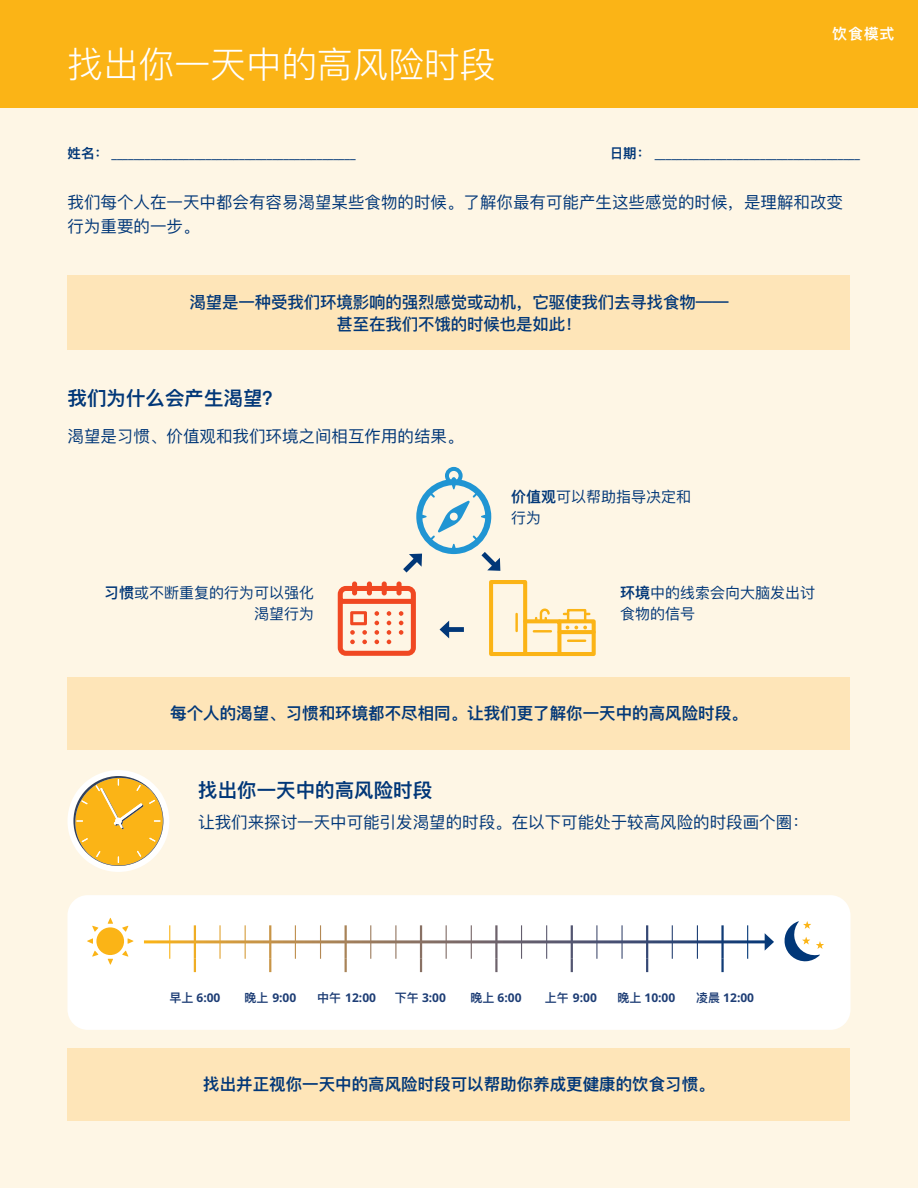
<style>
.page{position:relative;width:918px;height:1188px;background:#fef6e5}
.page>*{position:absolute;margin:0;border:0;box-sizing:border-box;transform-origin:0 0}
.t1{font:300 36px "Ping Fang SC";letter-spacing:-.01em;color:#fff}
.t2{font:600 19.5px "Ping Fang SC";color:#013778}
.t3{font:16.5px/24px "Ping Fang SC";color:#013778}
.t4{font:600 16.5px "Ping Fang SC";color:#013778}
.t5{font:500 16.5px/22.5px "Ping Fang SC";letter-spacing:-.01em;color:#013778;text-align:center}
.t6{font:15px/21px "Ping Fang SC";color:#013778;text-align:right}
.t7{font:15px/21px "Ping Fang TC";color:#013778}
.t8{font:600 15px "Ping Fang SC";color:#fff}
.t9{font:700 13.5px "Apis";color:#013778}
.t10{font:700 12px "Apis";color:#1d3d75}
.s1{font-family:"Ping Fang SC";font-weight:600}
.s2{font-weight:600}
.s3{font-family:"Ping Fang TC";font-weight:600}
</style>
<div class="page">
<div style="left:68px;top:1048px;width:782px;height:72px;background:#fee5b8"></div>
<div style="left:68px;top:677px;width:782px;height:73px;background:#fee5b8"></div>
<svg style="left:67px;top:770px;width:102px;height:102px"></svg>
<div style="left:68px;top:276px;width:782px;height:74px;background:#fee5b8"></div>
<div style="left:0;top:0;width:918px;height:108px;background:#fbb416"></div>
<div style="left:68px;top:895px;width:782px;height:135px;background:#fff;border-radius:20px"></div>
<svg style="left:108px;top:918px;width:5px;height:6px"></svg>
<svg style="left:122px;top:926px;width:6px;height:6px"></svg>
<svg style="left:128px;top:938px;width:6px;height:6px"></svg>
<svg style="left:92px;top:926px;width:6px;height:6px"></svg>
<svg style="left:108px;top:959px;width:5px;height:6px"></svg>
<svg style="left:122px;top:951px;width:6px;height:6px"></svg>
<svg style="left:92px;top:951px;width:6px;height:6px"></svg>
<svg style="left:87px;top:938px;width:6px;height:6px"></svg>
<div style="left:96px;top:927px;width:28px;height:28px;background:#fbb416;border-radius:50%"></div>
<svg style="left:784px;top:921px;width:40px;height:41px"></svg>
<svg style="left:765px;top:933px;width:9px;height:18px"></svg>
<svg style="left:420px;top:959px;width:2px;height:13px"></svg>
<svg style="left:495px;top:959px;width:3px;height:13px"></svg>
<svg style="left:646px;top:959px;width:2px;height:13px"></svg>
<svg style="left:571px;top:959px;width:2px;height:13px"></svg>
<svg style="left:269px;top:959px;width:2px;height:13px"></svg>
<svg style="left:345px;top:959px;width:2px;height:13px"></svg>
<svg style="left:194px;top:959px;width:2px;height:13px"></svg>
<svg style="left:721px;top:959px;width:3px;height:13px"></svg>
<svg style="left:566px;top:626px;width:21px;height:3px"></svg>
<div style="left:489px;top:580px;width:38px;height:76px;border:4px solid #fbb416"></div>
<div style="left:523px;top:619px;width:38px;height:37px;border:4px solid #fbb416"></div>
<div style="left:558px;top:619px;width:38px;height:37px;border:4px solid #fbb416"></div>
<svg style="left:560px;top:630px;width:34px;height:4px"></svg>
<svg style="left:568px;top:640px;width:17px;height:2px"></svg>
<hr style="left:534px;top:630px;width:17px;height:3px;background:#fbb416">
<hr style="left:515px;top:614px;width:3px;height:17px;background:#fbb416">
<svg style="left:535px;top:608px;width:16px;height:16px"></svg>
<div style="left:567px;top:609px;width:19px;height:14px;border:2px solid #fbb416"></div>
<svg style="left:337px;top:467px;width:165px;height:189px"></svg>
<h1 class="t1" style="left:68px;top:42px;width:430px">找出你一天中的高风险时段</h1>
<p class="t8" style="left:832px;top:24px;width:64px">饮食模式</p>
<p class="t9" style="left:68px;top:143px;width:290px"><span class="s1">姓名：</span> ____________________________________________</p>
<p class="t9" style="left:610px;top:143px;width:252px"><span class="s1">日期：</span> _____________________________________</p>
<p class="t3" style="left:68px;top:190px;width:777px">我们每个人在一天中都会有容易渴望某些食物的时候。了解你最有可能产生这些感觉的时候，是理解和改变行为重要的一步。</p>
<p class="t5" style="left:189px;top:290px;width:541px">渴望是一种受我们环境影响的强烈感觉或动机，它驱使我们去寻找食物——甚至在我们不饿的时候也是如此！</p>
<p class="t2" style="left:68px;top:386px;width:216px">我们为什么会产生渴望？</p>
<p class="t3" style="left:68px;top:424px;width:397px">渴望是习惯、价值观和我们环境之间相互作用的结果。</p>
<p class="t6" style="left:104px;top:582px;width:211px"><span class="s2">习惯</span>或不断重复的行为可以强化渴望行为</p>
<p class="t7" style="left:511px;top:486px;width:181px"><span class="s2">价值观</span>可以帮助指导决定和行为</p>
<p class="t6" style="left:620px;top:582px;width:196px;text-align:left"><span class="s2">环境</span>中的线索会向大脑发出讨食物的信号</p>
<p class="t4" style="left:170px;top:703px;width:579px">每个人的渴望、习惯和环境都不尽相同。让我们更了解你一天中的高风险时段。</p>
<p class="t2" style="left:198px;top:778px;width:236px">找出你一天中的高风险时段</p>
<p class="t3" style="left:198px;top:810px;width:612px">让我们来探讨一天中可能引发渴望的时段。在以下可能处于较高风险的时段画个圈：</p>
<p class="t10" style="left:169px;top:989px;width:53px"><span class="s1">早上</span> 6:00</p>
<p class="t10" style="left:244px;top:989px;width:54px"><span class="s3">晚上</span> 9:00</p>
<p class="t10" style="left:317px;top:989px;width:60px"><span class="s1">中午</span> 12:00</p>
<p class="t10" style="left:395px;top:989px;width:53px"><span class="s1">下午</span> 3:00</p>
<p class="t10" style="left:470px;top:989px;width:53px"><span class="s1">晚上</span> 6:00</p>
<p class="t10" style="left:545px;top:989px;width:54px"><span class="s3">上午</span> 9:00</p>
<p class="t10" style="left:617px;top:989px;width:59px"><span class="s1">晚上</span> 10:00</p>
<p class="t10" style="left:696px;top:989px;width:59px"><span class="s1">凌晨</span> 12:00</p>
<p class="t4" style="left:203px;top:1074px;width:513px">找出并正视你一天中的高风险时段可以帮助你养成更健康的饮食习惯。</p>
</div>
